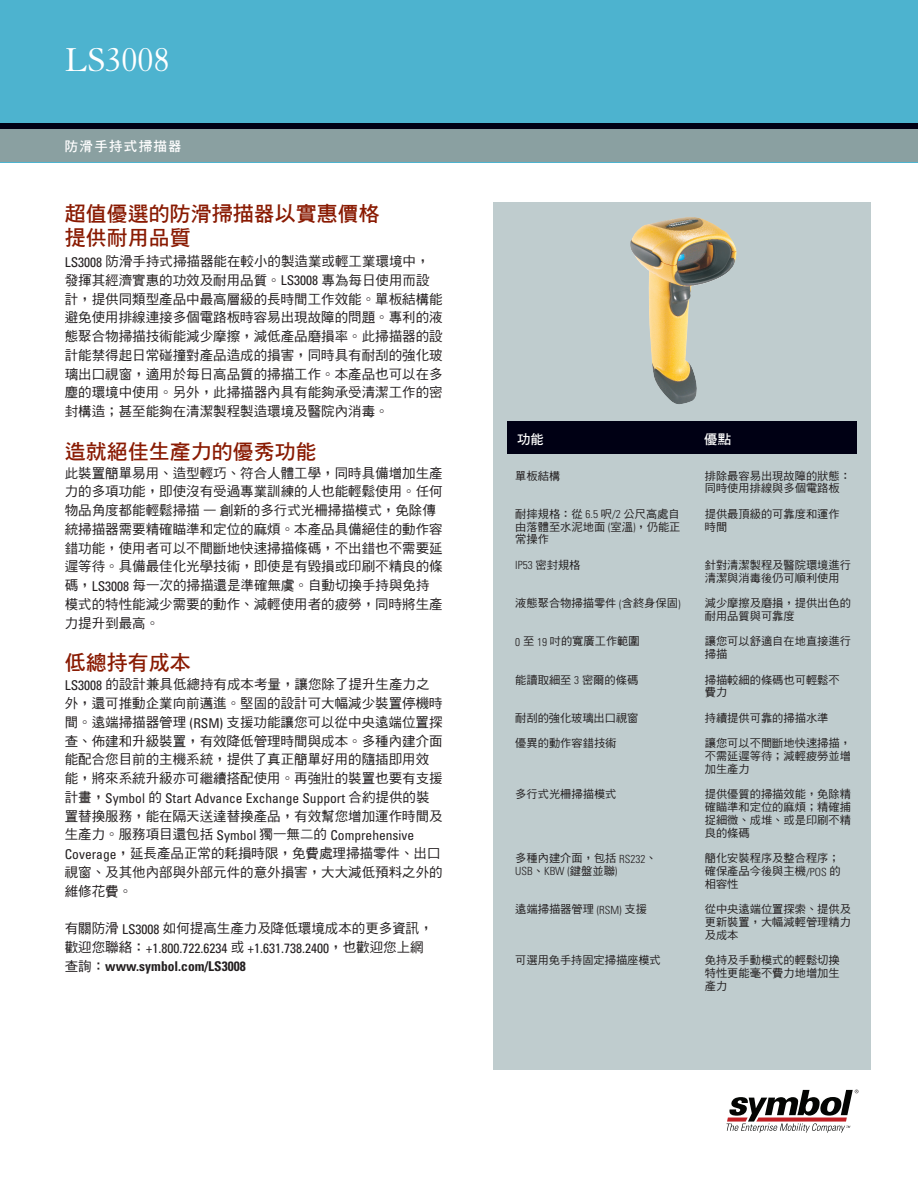
<style>
.page{position:relative;width:918px;height:1188px;background:#fff}
.page>*{position:absolute;margin:0;border:0;box-sizing:border-box;transform-origin:0 0}
.t1{font:36px "Granjon";color:#fff}
.t2{font:21px/24px "DF Hei Bd HK BF";color:#891a02}
.t3{font:13.5px/18.8px "DF Hei Md HK BF";color:#231f20}
.t4{font:condensed 13.5px/18.8px "Univers";color:#231f20}
.t5{font:13.5px "DF Hei Bd HK BF";letter-spacing:.095em;color:#fff}
.t6{font:11.25px/12.8px "DF Hei Md HK BF";color:#231f20;text-align:justify}
.t7{font:300 condensed 11.25px "Univers";color:#231f20}
.s1{font-family:"Univers";font-stretch:condensed}
.s2{font-family:"DF Hei Md HK BF";font-stretch:normal}
.s3{font-weight:700}
.s4{font-family:"Univers";font-weight:300;font-stretch:condensed}
.s5{font-family:"DF Hei Md HK BF";font-weight:400;font-stretch:normal}
</style>
<div class="page">
<div style="left:494px;top:202px;width:377px;height:868px;background:#bfccce"></div>
<div style="left:0;top:0;width:918px;height:162px;background:#4db3cf"></div>
<div style="left:507px;top:421px;width:350px;height:33px;background:#000014"></div>
<div style="left:0;top:126px;width:918px;height:36px;background:#8aa0a1"></div>
<div style="left:0;top:123px;width:918px;height:5px;background:#000014"></div>
<svg style="left:727px;top:1090px;width:131px;height:43px"></svg>
<img style="left:630px;top:217px;width:107px;height:187px">
<h1 class="t1" style="left:65px;top:47px;width:106px">LS3008</h1>
<p class="t5" style="left:65px;top:140px;width:118px">防滑手持式掃描器</p>
<h2 class="t2" style="left:65px;top:202px;width:316px">超值優選的防滑掃描器以實惠價格提供耐用品質</h2>
<p class="t3" style="left:65px;top:252px;width:380px"><span class="s1">LS3008</span> 防滑手持式掃描器能在較小的製造業或輕工業環境中，發揮其經濟實惠的功效及耐用品質。<span class="s1">LS3008</span> 專為每日使用而設計，提供同類型產品中最高層級的長時間工作效能。單板結構能避免使用排線連接多個電路板時容易出現故障的問題。專利的液態聚合物掃描技術能減少摩擦，減低產品磨損率。此掃描器的設計能禁得起日常碰撞對產品造成的損害，同時具有耐刮的強化玻璃出口視窗，適用於每日高品質的掃描工作。本產品也可以在多塵的環境中使用。另外，此掃描器內具有能夠承受清潔工作的密封構造；甚至能夠在清潔製程製造環境及醫院內消毒。</p>
<h2 class="t2" style="left:65px;top:440px;width:253px">造就絕佳生產力的優秀功能</h2>
<p class="t3" style="left:65px;top:464px;width:380px">此裝置簡單易用、造型輕巧、符合人體工學，同時具備增加生產力的多項功能，即使沒有受過專業訓練的人也能輕鬆使用。任何物品角度都能輕鬆掃描 — 創新的多行式光柵掃描模式，免除傳統掃描器需要精確瞄準和定位的麻煩。本產品具備絕佳的動作容錯功能，使用者可以不間斷地快速掃描條碼，不出錯也不需要延遲等待。具備最佳化光學技術，即使是有毀損或印刷不精良的條碼，<span class="s1">LS3008</span> 每一次的掃描還是準確無虞。自動切換手持與免持模式的特性能減少需要的動作、減輕使用者的疲勞，同時將生產力提升到最高。</p>
<h2 class="t2" style="left:65px;top:652px;width:127px">低總持有成本</h2>
<p class="t3" style="left:65px;top:676px;width:380px"><span class="s1">LS3008</span> 的設計兼具低總持有成本考量，讓您除了提升生產力之外，還可推動企業向前邁進。堅固的設計可大幅減少裝置停機時間。遠端掃描器管理 <span class="s1">(RSM)</span> 支援功能讓您可以從中央遠端位置探查、佈建和升級裝置，有效降低管理時間與成本。多種內建介面能配合您目前的主機系統，提供了真正簡單好用的隨插即用效能，將來系統升級亦可繼續搭配使用。再強壯的裝置也要有支援</p>
<p class="t4" style="left:65px;top:790px;width:366px"><span class="s2">計畫，</span>Symbol <span class="s2">的</span> Start Advance Exchange Support <span class="s2">合約提供的裝</span></p>
<p class="t3" style="left:65px;top:807px;width:379px">置替換服務，能在隔天送達替換產品，有效幫您增加運作時間及</p>
<p class="t4" style="left:65px;top:827px;width:351px"><span class="s2">生產力。服務項目還包括</span> Symbol <span class="s2">獨一無二的</span> Comprehensive</p>
<p class="t3" style="left:65px;top:844px;width:379px"><span class="s1">Coverage</span>，延長產品正常的耗損時限，免費處理掃描零件、出口視窗、及其他內部與外部元件的意外損害，大大減低預料之外的維修花費。</p>
<p class="t3" style="left:65px;top:919px;width:370px">有關防滑 <span class="s1">LS3008</span> 如何提高生產力及降低環境成本的更多資訊，</p>
<p class="t4" style="left:65px;top:940px;width:360px"><span class="s2">歡迎您聯絡：</span>+1.800.722.6234 <span class="s2">或</span> +1.631.738.2400<span class="s2">，也歡迎您上網查詢：</span><span class="s3">www.symbol.com/LS3008</span></p>
<p class="t5" style="left:517px;top:432px;width:28px">功能</p>
<p class="t5" style="left:704px;top:432px;width:28px">優點</p>
<p class="t6" style="left:705px;top:470px;width:148px">排除最容易出現故障的狀態：同時使用排線與多個電路板</p>
<p class="t6" style="left:705px;top:508px;width:137px">提供最頂級的可靠度和運作時間</p>
<p class="t6" style="left:705px;top:559px;width:148px">針對清潔製程及醫院環境進行清潔與消毒後仍可順利使用</p>
<p class="t6" style="left:705px;top:597px;width:148px">減少摩擦及磨損，提供出色的耐用品質與可靠度</p>
<p class="t6" style="left:705px;top:635px;width:148px">讓您可以舒適自在地直接進行掃描</p>
<p class="t6" style="left:705px;top:674px;width:137px">掃描較細的條碼也可輕鬆不費力</p>
<p class="t6" style="left:705px;top:712px;width:125px">持續提供可靠的掃描水準</p>
<p class="t6" style="left:705px;top:737px;width:148px">讓您可以不間斷地快速掃描，不需延遲等待；減輕疲勞並增加生產力</p>
<p class="t6" style="left:705px;top:788px;width:148px">提供優質的掃描效能，免除精確瞄準和定位的麻煩；精確捕捉細微、成堆、或是印刷不精良的條碼</p>
<p class="t6" style="left:705px;top:852px;width:137px">簡化安裝程序及整合程序；確保產品今後與主機<span class="s4">/POS</span> 的相容性</p>
<p class="t6" style="left:705px;top:903px;width:148px">從中央遠端位置探索、提供及更新裝置，大幅減輕管理精力及成本</p>
<p class="t6" style="left:705px;top:954px;width:137px">免持及手動模式的輕鬆切換特性更能毫不費力地增加生產力</p>
<p class="t6" style="left:515px;top:470px;width:46px">單板結構</p>
<p class="t6" style="left:515px;top:508px;width:167px">耐摔規格：從 <span class="s4">6.5</span> 呎<span class="s4">/2</span> 公尺高處自由落體至水泥地面 <span class="s4">(</span>室溫<span class="s4">)</span>，仍能正常操作</p>
<p class="t7" style="left:515px;top:561px;width:67px">IP53 <span class="s5">密封規格</span></p>
<p class="t6" style="left:515px;top:597px;width:167px">液態聚合物掃描零件 <span class="s4">(</span>含終身保固<span class="s4">)</span></p>
<p class="t6" style="left:515px;top:635px;width:126px"><span class="s4">0</span> 至 <span class="s4">19</span> 吋的寬廣工作範圍</p>
<p class="t6" style="left:515px;top:674px;width:124px">能讀取細至 <span class="s4">3</span> 密爾的條碼</p>
<p class="t6" style="left:515px;top:712px;width:125px">耐刮的強化玻璃出口視窗</p>
<p class="t6" style="left:515px;top:737px;width:103px">優異的動作容錯技術</p>
<p class="t6" style="left:515px;top:788px;width:103px">多行式光柵掃描模式</p>
<p class="t6" style="left:515px;top:852px;width:143px">多種內建介面，包括 <span class="s4">RS232</span>、</p>
<p class="t7" style="left:515px;top:867px;width:104px">USB<span class="s5">、</span>KBW (<span class="s5">鍵盤並聯</span>)</p>
<p class="t6" style="left:515px;top:903px;width:133px">遠端掃描器管理 <span class="s4">(RSM)</span> 支援</p>
<p class="t6" style="left:515px;top:954px;width:147px">可選用免手持固定掃描座模式</p>
</div>
